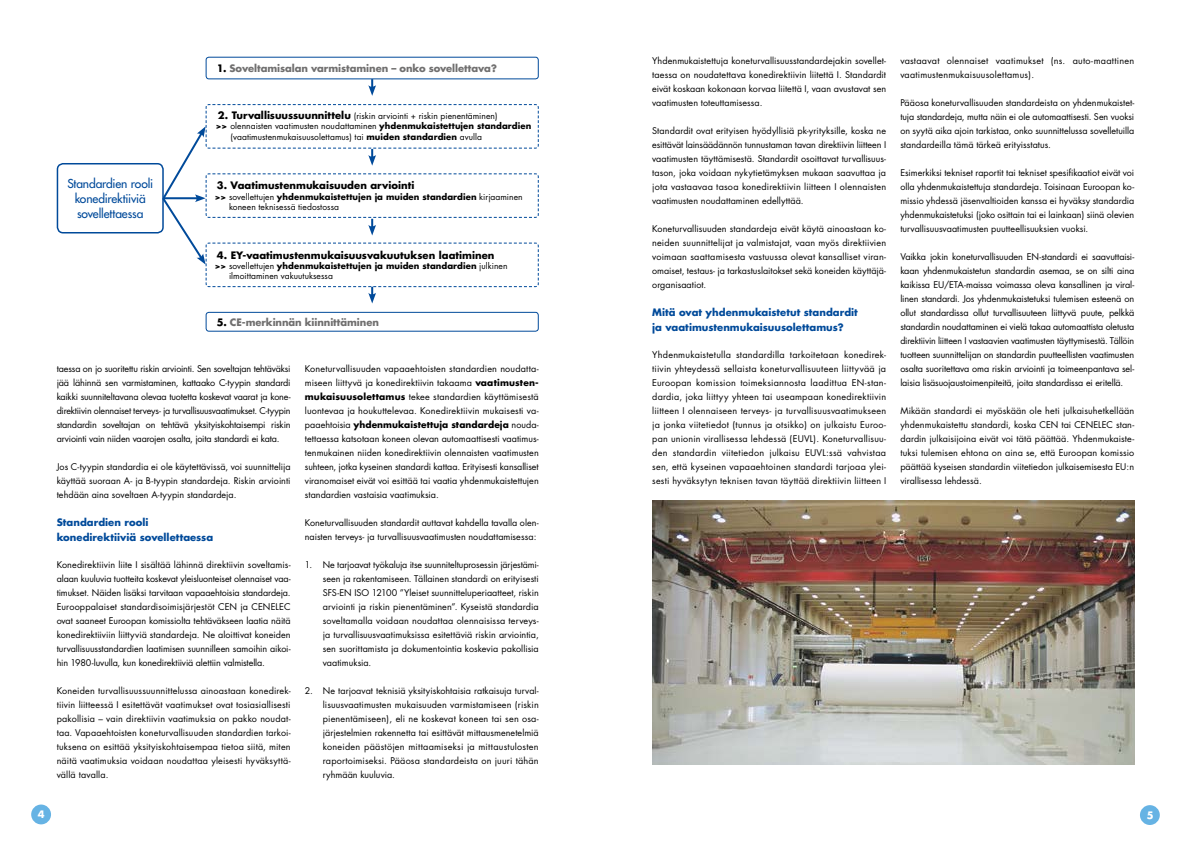
<style>
.page{position:relative;width:1191px;height:842px;background:#fff}
.page>*{position:absolute;margin:0;border:0;box-sizing:border-box;transform-origin:0 0}
.t1{font:12px/15px "Futura";letter-spacing:-.01em;color:#004a9a;text-align:center}
.t2{font:700 10px/15px "Futura";letter-spacing:.005em;color:#004a9a}
.t3{font:700 10px "Futura";color:#000}
.t4{font:700 10px "Futura";letter-spacing:-.005em;color:#706f6f}
.t5{font:700 10px "Futura";color:#fff}
.t6{font:9px/14px "Futura";letter-spacing:.005em;color:#000;text-align:justify}
.t7{font:9px/14px "Futura";letter-spacing:.025em;color:#000}
.t8{font:8.5px/10.2px "Futura";letter-spacing:.005em;color:#000}
.s1{color:#000}
.s2{font-weight:700;font-size:10px}
.s3{font-weight:700}
</style>
<div class="page">
<div style="left:31px;top:804px;width:20px;height:20px;background:#66b3e4;border-radius:50%"></div>
<div style="left:1140px;top:805px;width:19px;height:20px;background:#66b3e4;border-radius:50%"></div>
<div style="left:57px;top:163px;width:107px;height:70px;border:2px solid #004a9a;border-radius:6px"></div>
<div style="left:206px;top:57px;width:333px;height:22px;border:1px solid #004a9a;border-radius:3px"></div>
<div style="left:206px;top:312px;width:333px;height:20px;border:1px solid #004a9a;border-radius:3px"></div>
<svg style="left:368px;top:79px;width:8px;height:17px"></svg>
<svg style="left:160px;top:104px;width:379px;height:199px"></svg>
<img style="left:652px;top:500px;width:482px;height:264px">
<h1 class="t1" style="left:67px;top:176px;width:87px">Standardien rooli konedirektiiviä sovellettaessa</h1>
<p class="t4" style="left:217px;top:62px;width:282px"><span class="s1">1.</span> Soveltamisalan varmistaminen – onko sovellettava?</p>
<p class="t8" style="left:218px;top:111px;width:281px"><span class="s2">2. Turvallisuussuunnittelu</span> (riskin arviointi + riskin pienentäminen)</p>
<p class="t8" style="left:216px;top:121px;width:317px"><span class="s3">&gt;&gt;</span> olennaisten vaatimusten noudattaminen <span class="s3">yhdenmukaistettujen standardien</span></p>
<p class="t8" style="left:230px;top:131px;width:253px">(vaatimustenmukaisuusolettamus) tai <span class="s3">muiden standardien</span> avulla</p>
<p class="t3" style="left:217px;top:179px;width:199px">3. Vaatimustenmukaisuuden arviointi</p>
<p class="t8" style="left:229px;top:191px;width:295px;text-indent:-14px"><span class="s3">&gt;&gt;</span> sovellettujen <span class="s3">yhdenmukaistettujen ja muiden standardien</span> kirjaaminen koneen teknisessä tiedostossa</p>
<p class="t3" style="left:217px;top:248px;width:279px">4. EY-vaatimustenmukaisuusvakuutuksen laatiminen</p>
<p class="t8" style="left:229px;top:261px;width:280px;text-indent:-14px"><span class="s3">&gt;&gt;</span> sovellettujen <span class="s3">yhdenmukaistettujen ja muiden standardien</span> julkinen ilmoittaminen vakuutuksessa</p>
<p class="t4" style="left:217px;top:315px;width:163px"><span class="s1">5.</span> CE-merkinnän kiinnittäminen</p>
<p class="t6" style="left:57px;top:362px;width:235px">taessa on jo suoritettu riskin arviointi. Sen soveltajan tehtäväksi jää lähinnä sen varmistaminen, kattaako C-tyypin standardi kaikki suunniteltavana olevaa tuotetta koskevat vaarat ja kone&shy;direktiivin olennaiset terveys- ja turvallisuusvaatimukset. C-tyypin standardin soveltajan on tehtävä yksityiskohtaisempi riskin arviointi vain niiden vaarojen osalta, joita standardi ei kata.</p>
<p class="t6" style="left:57px;top:460px;width:235px">Jos C-tyypin standardia ei ole käytettävissä, voi suunnittelija käyttää suoraan A- ja B-tyypin standardeja. Riskin arviointi tehdään aina soveltaen A-tyypin standardeja.</p>
<p class="t2" style="left:57px;top:515px;width:158px">Standardien rooli konedirektiiviä sovellettaessa</p>
<p class="t6" style="left:57px;top:558px;width:235px">Konedirektiivin liite I sisältää lähinnä direktiivin soveltamis&shy;alaan kuuluvia tuotteita koskevat yleisluonteiset olennaiset vaa&shy;timukset. Näiden lisäksi tarvitaan vapaaehtoisia standardeja.<br>Eurooppalaiset standardisoimisjärjestöt CEN ja CENELEC ovat saaneet Euroopan komissiolta tehtäväkseen laatia näitä konedirektiiviin liittyviä standardeja. Ne aloittivat koneiden turvallisuusstandardien laatimisen suunnilleen samoihin aikoi&shy;hin 1980-luvulla, kun konedirektiiviä alettiin valmistella.</p>
<p class="t6" style="left:57px;top:684px;width:235px">Koneiden turvallisuussuunnittelussa ainoastaan konedirek&shy;tiivin liitteessä I esitettävät vaatimukset ovat tosiasiallisesti pakollisia – vain direktiivin vaatimuksia on pakko noudat&shy;taa. Vapaaehtoisten koneturvallisuuden standardien tarkoi&shy;tuksena on esittää yksityiskohtaisempaa tietoa siitä, miten näitä vaatimuksia voidaan noudattaa yleisesti hyväksyttä&shy;vällä tavalla.</p>
<p class="t6" style="left:305px;top:362px;width:235px">Koneturvallisuuden vapaaehtoisten standardien noudatta&shy;miseen liittyvä ja konedirektiivin takaama <span class="s3">vaatimusten&shy;mukaisuusolettamus</span> tekee standardien käyttämisestä luontevaa ja houkuttelevaa. Konedirektiivin mukaisesti va&shy;paaehtoisia <span class="s3">yhdenmukaistettuja standardeja</span> nouda&shy;tettaessa katsotaan koneen olevan automaattisesti vaatimus&shy;tenmukainen niiden konedirektiivin olennaisten vaatimusten suhteen, jotka kyseinen standardi kattaa. Erityisesti kansalliset viranomaiset eivät voi esittää tai vaatia yhdenmukaistettujen standardien vastaisia vaatimuksia.</p>
<p class="t6" style="left:305px;top:516px;width:235px">Koneturvallisuuden standardit auttavat kahdella tavalla olen&shy;naisten terveys- ja turvallisuusvaatimusten noudattamisessa:</p>
<p class="t6" style="left:323px;top:558px;width:217px;text-indent:-18px">1. Ne tarjoavat työkaluja itse suunniteltuprosessin järjestämi&shy;seen ja rakentamiseen. Tällainen standardi on erityisesti SFS-EN ISO 12100 ”Yleiset suunnitteluperiaatteet, riskin arviointi ja riskin pienentäminen”. Kyseistä standardia soveltamalla voidaan noudattaa olennaisissa terveys&shy;ja turvallisuusvaatimuksissa esitettäviä riskin arviointia, sen suorittamista ja dokumentointia koskevia pakollisia vaatimuksia.</p>
<p class="t6" style="left:323px;top:684px;width:217px;text-indent:-18px">2. Ne tarjoavat teknisiä yksityiskohtaisia ratkaisuja turval&shy;lisuusvaatimusten mukaisuuden varmistamiseen (riskin pienentämiseen), eli ne koskevat koneen tai sen osa&shy;järjestelmien rakennetta tai esittävät mittausmenetelmiä koneiden päästöjen mittaamiseksi ja mittaustulosten raportoimiseksi. Pääosa standardeista on juuri tähän ryhmään kuuluvia.</p>
<p class="t6" style="left:652px;top:54px;width:235px">Yhdenmukaistettuja koneturvallisuusstandardejakin sovellet&shy;taessa on noudatettava konedirektiivin liitettä I. Standardit eivät koskaan kokonaan korvaa liitettä I, vaan avustavat sen vaatimusten toteuttamisessa.</p>
<p class="t6" style="left:652px;top:124px;width:235px">Standardit ovat erityisen hyödyllisiä pk-yrityksille, koska ne esittävät lainsäädännön tunnustaman tavan direktiivin liitteen I vaatimusten täyttämisestä. Standardit osoittavat turvallisuus&shy;tason, joka voidaan nykytietämyksen mukaan saavuttaa ja jota vastaavaa tasoa konedirektiivin liitteen I olennaisten vaatimusten noudattaminen edellyttää.</p>
<p class="t6" style="left:652px;top:222px;width:235px">Koneturvallisuuden standardeja eivät käytä ainoastaan ko&shy;neiden suunnittelijat ja valmistajat, vaan myös direktiivien voimaan saattamisesta vastuussa olevat kansalliset viran&shy;omaiset, testaus- ja tarkastuslaitokset sekä koneiden käyttäjä&shy;organisaatiot.</p>
<p class="t2" style="left:652px;top:305px;width:207px">Mitä ovat yhdenmukaistetut standardit ja vaatimustenmukaisuusolettamus?</p>
<p class="t6" style="left:652px;top:348px;width:235px">Yhdenmukaistetulla standardilla tarkoitetaan konedirek&shy;tiivin yhteydessä sellaista koneturvallisuuteen liittyvää ja Euroopan komission toimeksiannosta laadittua EN-stan&shy;dardia, joka liittyy yhteen tai useampaan konedirektiivin liitteen I olennaiseen terveys- ja turvallisuusvaatimukseen ja jonka viitetiedot (tunnus ja otsikko) on julkaistu Euroo&shy;pan unionin virallisessa lehdessä (EUVL). Koneturvallisuu&shy;den standardin viitetiedon julkaisu EUVL:ssä vahvistaa sen, että kyseinen vapaaehtoinen standardi tarjoaa ylei&shy;sesti hyväksytyn teknisen tavan täyttää direktiivin liitteen I</p>
<p class="t7" style="left:900px;top:54px;width:235px">vastaavat olennaiset vaatimukset (ns. auto-maattinen vaatimustenmukaisuusolettamus).</p>
<p class="t6" style="left:900px;top:96px;width:235px">Pääosa koneturvallisuuden standardeista on yhdenmukaistet&shy;tuja standardeja, mutta näin ei ole automaattisesti. Sen vuoksi on syytä aika ajoin tarkistaa, onko suunnittelussa sovelletuilla standardeilla tämä tärkeä erityisstatus.</p>
<p class="t6" style="left:900px;top:166px;width:235px">Esimerkiksi tekniset raportit tai tekniset spesifikaatiot eivät voi olla yhdenmukaistettuja standardeja. Toisinaan Euroopan ko&shy;missio yhdessä jäsenvaltioiden kanssa ei hyväksy standardia yhdenmukaistetuksi (joko osittain tai ei lainkaan) siinä olevien turvallisuusvaatimusten puutteellisuuksien vuoksi.</p>
<p class="t6" style="left:900px;top:250px;width:235px">Vaikka jokin koneturvallisuuden EN-standardi ei saavuttaisi&shy;kaan yhdenmukaistetun standardin asemaa, se on silti aina kaikissa EU/ETA-maissa voimassa oleva kansallinen ja viral&shy;linen standardi. Jos yhdenmukaistetuksi tulemisen esteenä on ollut standardissa ollut turvallisuuteen liittyvä puute, pelkkä standardin noudattaminen ei vielä takaa automaattista oletusta direktiivin liitteen I vastaavien vaatimusten täyttymisestä. Tällöin tuotteen suunnittelijan on standardin puutteellisten vaatimusten osalta suoritettava oma riskin arviointi ja toimeenpantava sel&shy;laisia lisäsuojaustoimenpiteitä, joita standardissa ei eritellä.</p>
<p class="t6" style="left:900px;top:404px;width:235px">Mikään standardi ei myöskään ole heti julkaisuhetkellään yhdenmukaistettu standardi, koska CEN tai CENELEC stan&shy;dardin julkaisijoina eivät voi tätä päättää. Yhdenmukaiste&shy;tuksi tulemisen ehtona on aina se, että Euroopan komissio päättää kyseisen standardin viitetiedon julkaisemisesta EU:n virallisessa lehdessä.</p>
<p class="t5" style="left:38px;top:807px;width:8px">4</p>
<p class="t5" style="left:1146px;top:808px;width:8px">5</p>
</div>
